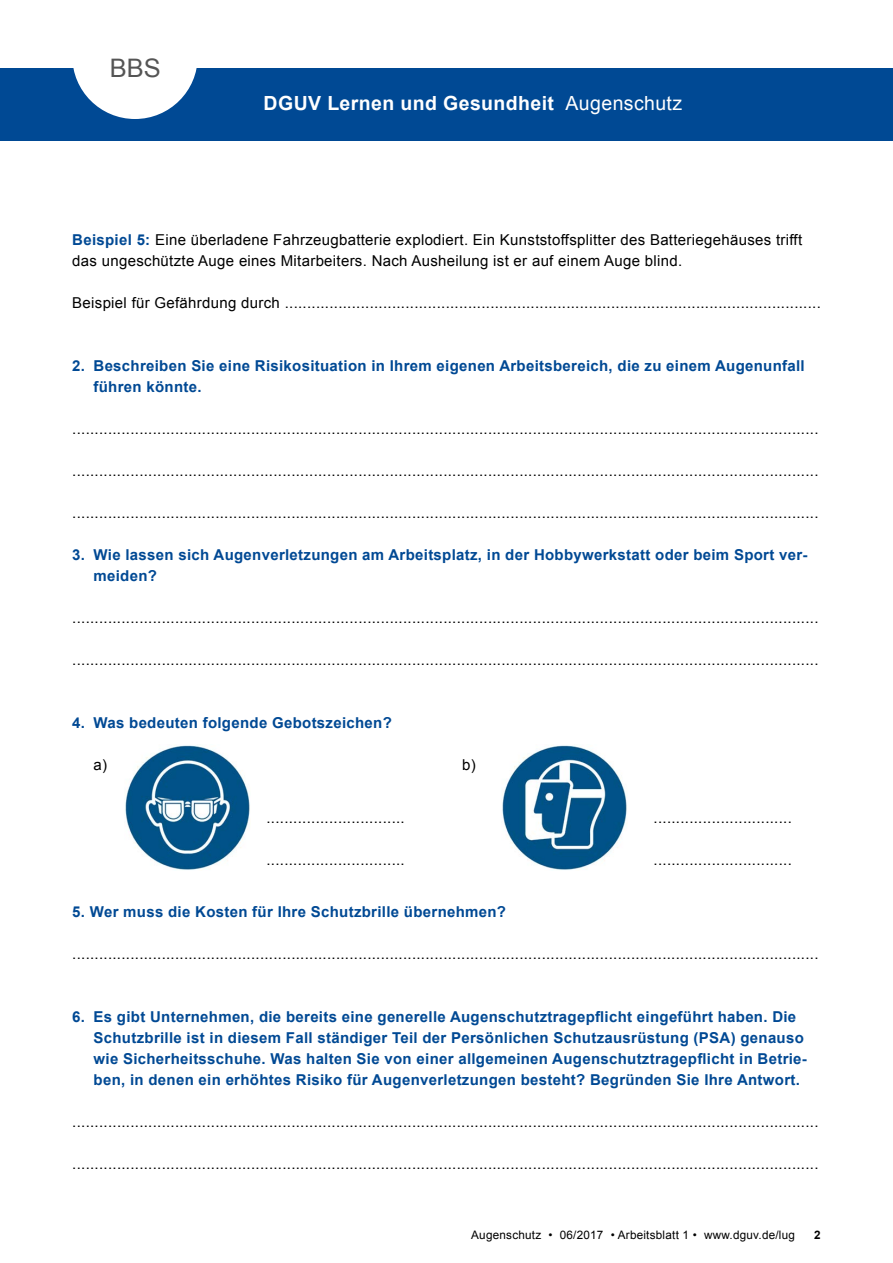
<style>
.page{position:relative;width:893px;height:1263px;background:#fff}
.page>*{position:absolute;margin:0;border:0;box-sizing:border-box;transform-origin:0 0}
.t1{font:25.5px "Arial";color:#555}
.t2{font:700 19.5px "Arial";letter-spacing:.02em;color:#fff}
.t3{font:15px/21px "Arial";letter-spacing:.02em;color:#000}
.t4{font:700 15px/21px "Arial";letter-spacing:.02em;color:#004994}
.t5{font:11.7px "Arial";letter-spacing:.02em;color:#000}
.t6{font:700 11.7px "Arial";color:#000}
.s1{font-weight:400}
.s2{font-weight:700;color:#004994}
</style>
<div class="page">
<div style="left:0;top:68px;width:893px;height:72px;background:#004994"></div>
<svg style="left:73px;top:68px;width:124px;height:51px"></svg>
<img style="left:502px;top:745px;width:125px;height:125px">
<img style="left:125px;top:745px;width:125px;height:125px">
<h1 class="t1" style="left:110px;top:51px;width:53px">BBS</h1>
<h2 class="t2" style="left:264px;top:90px;width:420px">DGUV Lernen und Gesundheit <span class="s1">Augenschutz</span></h2>
<p class="t3" style="left:72px;top:229px;width:731px"><span class="s2">Beispiel 5:</span> Eine überladene Fahrzeugbatterie explodiert. Ein Kunststoffsplitter des Batteriegehäuses trifft das ungeschützte Auge eines Mitarbeiters. Nach Ausheilung ist er auf einem Auge blind.</p>
<p class="t3" style="left:72px;top:292px;width:750px">Beispiel für Gefährdung durch ........................................................................................................................</p>
<p class="t4" style="left:94px;top:355px;width:713px;text-indent:-21px">2. Beschreiben Sie eine Risikosituation in Ihrem eigenen Arbeitsbereich, die zu einem Augenunfall führen könnte.</p>
<p class="t3" style="left:72px;top:418px;width:748px">.......................................................................................................................................................................</p>
<p class="t3" style="left:72px;top:460px;width:748px">.......................................................................................................................................................................</p>
<p class="t3" style="left:72px;top:502px;width:748px">.......................................................................................................................................................................</p>
<p class="t4" style="left:94px;top:544px;width:716px;text-indent:-21px">3. Wie lassen sich Augenverletzungen am Arbeitsplatz, in der Hobbywerkstatt oder beim Sport ver&shy;meiden?</p>
<p class="t3" style="left:72px;top:607px;width:748px">.......................................................................................................................................................................</p>
<p class="t3" style="left:72px;top:649px;width:748px">.......................................................................................................................................................................</p>
<p class="t4" style="left:72px;top:712px;width:321px">4. Was bedeuten folgende Gebotszeichen?</p>
<p class="t3" style="left:94px;top:754px;width:15px">a)</p>
<p class="t3" style="left:462px;top:754px;width:15px">b)</p>
<p class="t3" style="left:266px;top:807px;width:140px">...............................</p>
<p class="t3" style="left:266px;top:849px;width:140px">...............................</p>
<p class="t4" style="left:72px;top:901px;width:435px">5. Wer muss die Kosten für Ihre Schutzbrille übernehmen?</p>
<p class="t3" style="left:654px;top:807px;width:140px">...............................</p>
<p class="t3" style="left:654px;top:849px;width:140px">...............................</p>
<p class="t3" style="left:72px;top:943px;width:748px">.......................................................................................................................................................................</p>
<p class="t4" style="left:94px;top:1006px;width:715px;text-indent:-21px">6. Es gibt Unternehmen, die bereits eine generelle Augenschutztragepflicht eingeführt haben. Die Schutzbrille ist in diesem Fall ständiger Teil der Persönlichen Schutzausrüstung (PSA) genauso wie Sicherheitsschuhe. Was halten Sie von einer allgemeinen Augenschutztragepflicht in Betrie&shy;ben, in denen ein erhöhtes Risiko für Augenverletzungen besteht? Begründen Sie Ihre Antwort.</p>
<p class="t3" style="left:72px;top:1111px;width:748px">.......................................................................................................................................................................</p>
<p class="t3" style="left:72px;top:1153px;width:748px">.......................................................................................................................................................................</p>
<p class="t5" style="left:471px;top:1228px;width:325px">Augenschutz • 06/2017 • Arbeitsblatt 1 • www.dguv.de/lug</p>
<p class="t6" style="left:814px;top:1227px;width:8px">2</p>
</div>
